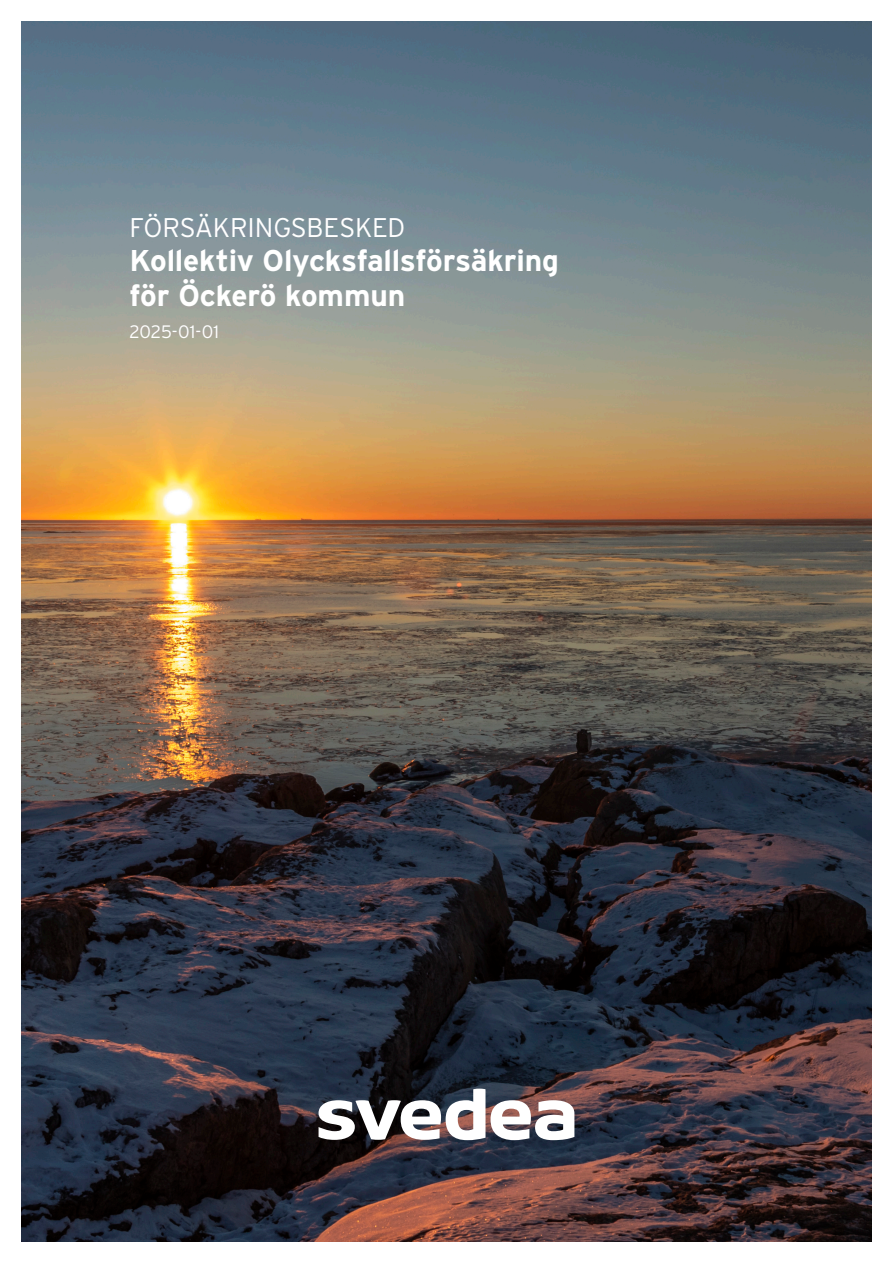
<style>
.page{position:relative;width:893px;height:1263px;background:#fff}
.page>*{position:absolute;margin:0;border:0;box-sizing:border-box;transform-origin:0 0}
.t1{font:700 30px/34.5px "Interstate";letter-spacing:-.01em;color:#fff}
.t2{font:300 27px "Interstate";letter-spacing:-.01em;color:#fff}
.Rubrik_1{font:300 18px "Interstate";color:#fff}
</style>
<div class="page">
<img style="left:21px;top:21px;width:851px;height:1221px">
<svg style="left:491px;top:1100px;width:83px;height:40px"></svg>
<svg style="left:319px;top:1089px;width:166px;height:51px"></svg>
<p class="t2" style="left:130px;top:212px;width:277px">FÖRSÄKRINGSBESKED</p>
<p class="t1" style="left:130px;top:243px;width:431px">Kollektiv Olycksfallsförsäkring för Öckerö kommun</p>
<p class="Rubrik_1" style="left:130px;top:321px;width:91px">2025-01-01</p>
</div>
